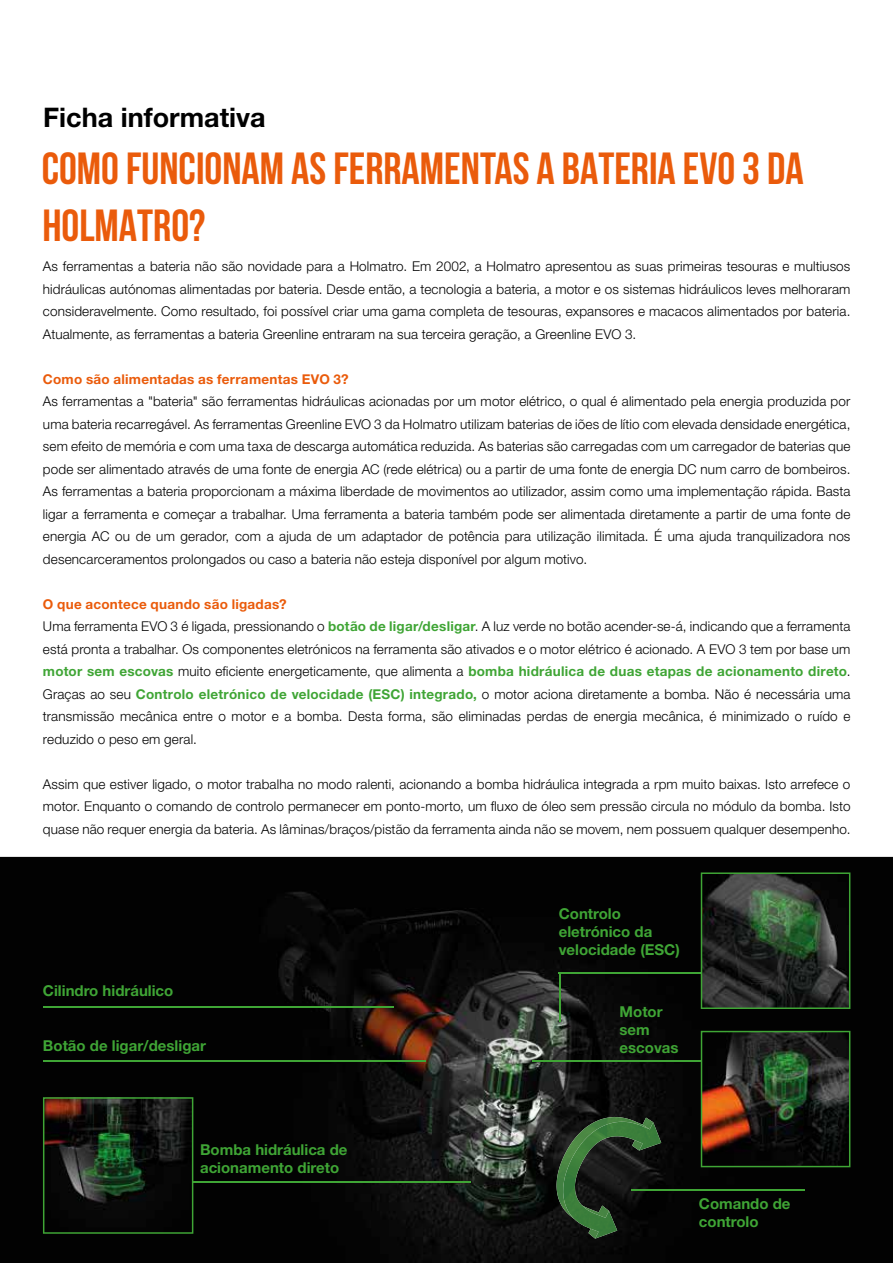
<style>
.page{position:relative;width:893px;height:1263px;background:#fff}
.page>*{position:absolute;margin:0;border:0;box-sizing:border-box;transform-origin:0 0}
.t1{font:700 45px/57px "Bebas Neue";color:#ea5b0b}
.t2{font:700 27px "Helvetica Neue LT Std";color:#000}
.t3{font:700 15px/18px "Helvetica Neue LT Std";color:#3fa535}
.t4{font:300 13.5px/22.5px "Helvetica Neue LT Std";letter-spacing:.01em;color:#000;text-align:justify}
.t5{font:700 13.5px "Helvetica Neue LT Std";letter-spacing:.02em;color:#ea5b0b}
.s1{font-weight:700;color:#ea5b0b}
.s2{font-weight:700;color:#3fa535}
</style>
<div class="page">
<img style="left:0;top:857px;width:893px;height:406px">
<svg style="left:701px;top:872px;width:149px;height:137px;background:#29362a"></svg>
<img style="left:701px;top:1031px;width:149px;height:136px">
<svg style="left:43px;top:1097px;width:150px;height:137px;background:#182216"></svg>
<hr style="left:43px;top:1061px;width:382px;height:1px;background:#3fa535">
<hr style="left:43px;top:1006px;width:350px;height:2px;background:#3fa535">
<hr style="left:193px;top:1181px;width:278px;height:2px;background:#3fa535">
<hr style="left:559px;top:972px;width:142px;height:1px;background:#3fa535">
<hr style="left:559px;top:972px;width:1px;height:49px;background:#3fa535">
<hr style="left:532px;top:1061px;width:169px;height:1px;background:#3fa535">
<svg style="left:650px;top:1117px;width:3px;height:5px"></svg>
<img style="left:557px;top:1117px;width:93px;height:104px">
<img style="left:563px;top:1122px;width:98px;height:116px">
<hr style="left:631px;top:1189px;width:173px;height:1px;background:#3fa535">
<h2 class="t2" style="left:43px;top:100px;width:224px">Ficha informativa</h2>
<h1 class="t1" style="left:42px;top:139px;width:763px">COMO FUNCIONAM AS FERRAMENTAS A BATERIA EVO 3 DA<br>HOLMATRO?</h1>
<p class="t4" style="left:43px;top:255px;width:809px">As ferramentas a bateria não são novidade para a Holmatro. Em 2002, a Holmatro apresentou as suas primeiras tesouras e multiusos hidráulicas autónomas alimentadas por bateria. Desde então, a tecnologia a bateria, a motor e os sistemas hidráulicos leves melhoraram consideravelmente. Como resultado, foi possível criar uma gama completa de tesouras, expansores e macacos alimentados por bateria.<br>Atualmente, as ferramentas a bateria Greenline entraram na sua terceira geração, a Greenline EVO 3.</p>
<p class="t5" style="left:43px;top:370px;width:307px">Como são alimentadas as ferramentas EVO 3?</p>
<p class="t4" style="left:43px;top:390px;width:809px">As ferramentas a "bateria" são ferramentas hidráulicas acionadas por um motor elétrico, o qual é alimentado pela energia produzida por uma bateria recarregável. As ferramentas Greenline EVO 3 da Holmatro utilizam baterias de iões de lítio com elevada densidade energética, sem efeito de memória e com uma taxa de descarga automática reduzida. As baterias são carregadas com um carregador de baterias que pode ser alimentado através de uma fonte de energia AC (rede elétrica) ou a partir de uma fonte de energia DC num carro de bombeiros.<br>As ferramentas a bateria proporcionam a máxima liberdade de movimentos ao utilizador, assim como uma implementação rápida. Basta ligar a ferramenta e começar a trabalhar. Uma ferramenta a bateria também pode ser alimentada diretamente a partir de uma fonte de energia AC ou de um gerador, com a ajuda de um adaptador de potência para utilização ilimitada. É uma ajuda tranquilizadora nos desencarceramentos prolongados ou caso a bateria não esteja disponível por algum motivo.</p>
<p class="t4" style="left:43px;top:592px;width:809px;text-align:left"><span class="s1">O que acontece quando são ligadas?<br></span>Uma ferramenta EVO 3 é ligada, pressionando o <span class="s2">botão de ligar/desligar</span>. A luz verde no botão acender-se-á, indicando que a ferramenta está pronta a trabalhar. Os componentes eletrónicos na ferramenta são ativados e o motor elétrico é acionado. A EVO 3 tem por base um <span class="s2">motor sem escovas</span> muito eficiente energeticamente, que alimenta a <span class="s2">bomba hidráulica de duas etapas de acionamento direto</span>.<br>Graças ao seu <span class="s2">Controlo eletrónico de velocidade (ESC) integrado,</span> o motor aciona diretamente a bomba. Não é necessária uma transmissão mecânica entre o motor e a bomba. Desta forma, são eliminadas perdas de energia mecânica, é minimizado o ruído e reduzido o peso em geral.</p>
<p class="t4" style="left:43px;top:772px;width:809px">Assim que estiver ligado, o motor trabalha no modo ralenti, acionando a bomba hidráulica integrada a rpm muito baixas. Isto arrefece o motor. Enquanto o comando de controlo permanecer em ponto-morto, um fluxo de óleo sem pressão circula no módulo da bomba. Isto quase não requer energia da bateria. As lâminas/braços/pistão da ferramenta ainda não se movem, nem possuem qualquer desempenho.</p>
<p class="t3" style="left:43px;top:982px;width:132px">Cilindro hidráulico</p>
<p class="t3" style="left:43px;top:1036px;width:164px">Botão de ligar/desligar</p>
<p class="t3" style="left:200px;top:1140px;width:149px">Bomba hidráulica de acionamento direto</p>
<p class="t3" style="left:559px;top:904px;width:123px">Controlo eletrónico da velocidade (ESC)</p>
<p class="t3" style="left:620px;top:1002px;width:60px">Motor sem escovas</p>
<p class="t3" style="left:699px;top:1194px;width:93px">Comando de controlo</p>
</div>
